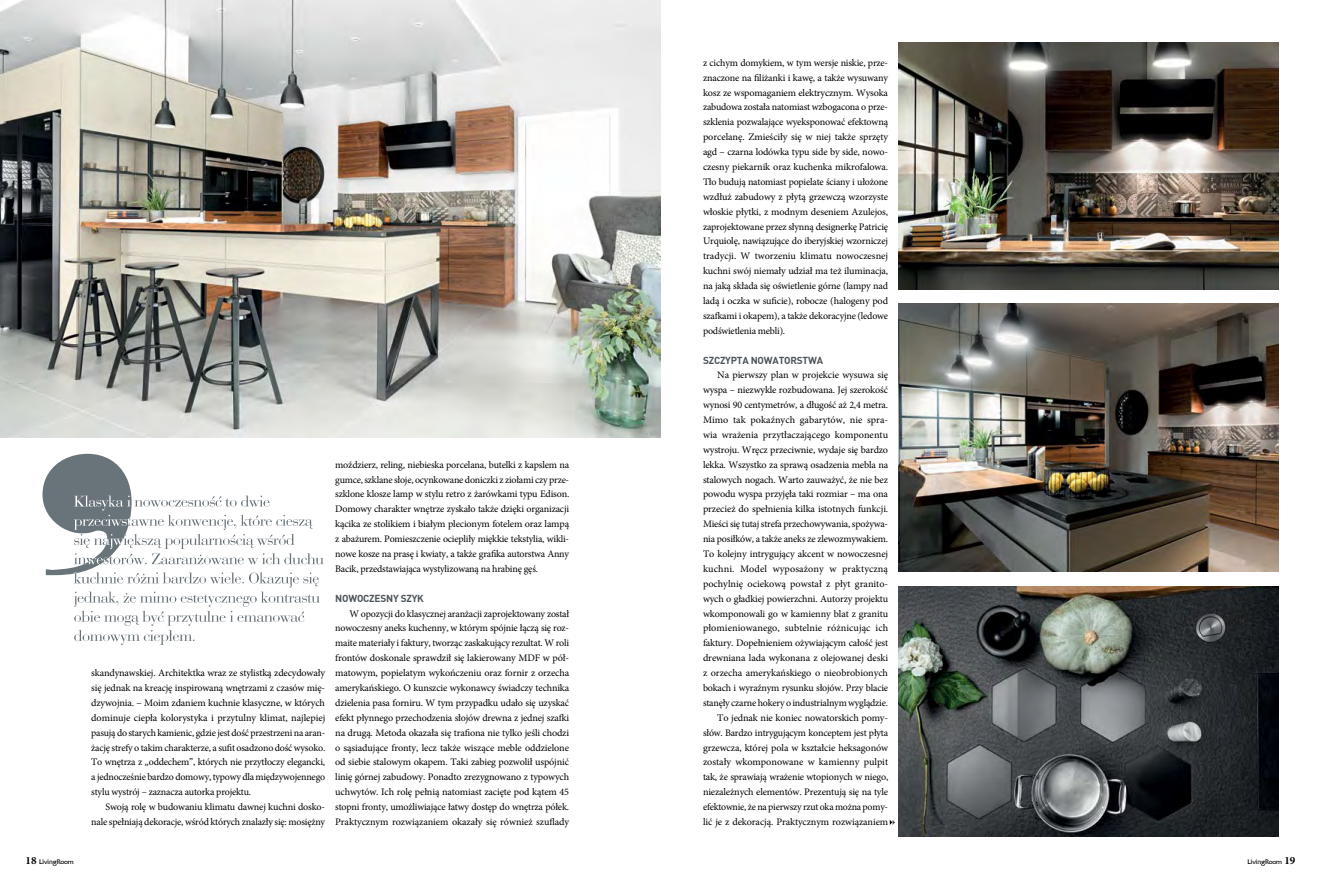
<style>
.page{position:relative;width:1321px;height:879px;background:#fff}
.page>*{position:absolute;margin:0;border:0;box-sizing:border-box;transform-origin:0 0}
.t1{font:10px/14.9px "Minion Pro";letter-spacing:-.015em;color:#000;text-align:justify}
.t2{font:700 10px "DIN Pl";letter-spacing:-.02em;color:#4d555b}
.t3{font:7px "France Normal";letter-spacing:-.02em;color:#000}
.s1{font-family:"Minion Pro";font-weight:700;font-size:11px}
</style>
<div class="page">
<svg style="left:43px;top:454px;width:281px;height:191px"></svg>
<img style="left:0;top:0;width:660px;height:437px">
<img style="left:898px;top:587px;width:380px;height:249px">
<img style="left:898px;top:43px;width:380px;height:246px">
<img style="left:898px;top:304px;width:380px;height:268px">
<svg style="left:890px;top:820px;width:5px;height:5px"></svg>
<p class="t1" style="left:91px;top:665px;width:235px">skandynawskiej. Architektka wraz ze stylistką zdecydowały się jednak na kreację inspirowaną wnętrzami z czasów mię&shy;dzywojnia. – Moim zdaniem kuchnie klasyczne, w których dominuje ciepła kolorystyka i przytulny klimat, najlepiej pasują do starych kamienic, gdzie jest dość przestrzeni na aran&shy;żację strefy o takim charakterze, a sufit osadzono dość wysoko.<br>To wnętrza z „oddechem”, których nie przytłoczy elegancki, a jednocześnie bardzo domowy, typowy dla międzywojennego stylu wystrój – zaznacza autorka projektu.</p>
<p class="t1" style="left:91px;top:799px;width:235px;text-align:right">Swoją rolę w budowaniu klimatu dawnej kuchni dosko&shy;nale spełniają dekoracje, wśród których znalazły się: mosiężny</p>
<p class="t1" style="left:335px;top:457px;width:236px">moździerz, reling, niebieska porcelana, butelki z kapslem na gumce, szklane słoje, ocynkowane doniczki z ziołami czy prze&shy;szklone klosze lamp w stylu retro z żarówkami typu Edison.<br>Domowy charakter wnętrze zyskało także dzięki organizacji kącika ze stolikiem i białym plecionym fotelem oraz lampą z abażurem. Pomieszczenie ociepliły miękkie tekstylia, wikli&shy;nowe kosze na prasę i kwiaty, a także grafika autorstwa Anny Bacik, przedstawiająca wystylizowaną na hrabinę gęś.</p>
<p class="t2" style="left:335px;top:591px;width:90px">NOWOCZESNY SZYK</p>
<p class="t1" style="left:335px;top:606px;width:236px;text-indent:14px">W opozycji do klasycznej aranżacji zaprojektowany został nowoczesny aneks kuchenny, w którym spójnie łączą się roz&shy;maite materiały i faktury, tworząc zaskakujący rezultat. W roli frontów doskonale sprawdził się lakierowany MDF w pół&shy;matowym, popielatym wykończeniu oraz fornir z orzecha amerykańskiego. O kunszcie wykonawcy świadczy technika dzielenia pasa forniru. W tym przypadku udało się uzyskać efekt płynnego przechodzenia słojów drewna z jednej szafki na drugą. Metoda okazała się trafiona nie tylko jeśli chodzi o sąsiadujące fronty, lecz także wiszące meble oddzielone od siebie stalowym okapem. Taki zabieg pozwolił uspójnić linię górnej zabudowy. Ponadto zrezygnowano z typowych uchwytów. Ich rolę pełnią natomiast zacięte pod kątem 45 stopni fronty, umożliwiające łatwy dostęp do wnętrza półek.<br>Praktycznym rozwiązaniem okazały się również szuflady</p>
<p class="t1" style="left:703px;top:55px;width:187px">z cichym domykiem, w tym wersje niskie, prze&shy;znaczone na filiżanki i kawę, a także wysuwany kosz ze wspomaganiem elektrycznym. Wysoka zabudowa została natomiast wzbogacona o prze&shy;szklenia pozwalające wyeksponować efektowną porcelanę. Zmieściły się w niej także sprzęty agd – czarna lodówka typu side by side, nowo&shy;czesny piekarnik oraz kuchenka mikrofalowa.<br>Tło budują natomiast popielate ściany i ułożone wzdłuż zabudowy z płytą grzewczą wzorzyste włoskie płytki, z modnym deseniem Azulejos, zaprojektowane przez słynną designerkę Patricię Urquiolę, nawiązujące do iberyjskiej wzorniczej tradycji. W tworzeniu klimatu nowoczesnej kuchni swój niemały udział ma też iluminacja, na jaką składa się oświetlenie górne (lampy nad ladą i oczka w suficie), robocze (halogeny pod szafkami i okapem), a także dekoracyjne (ledowe podświetlenia mebli).</p>
<p class="t2" style="left:703px;top:353px;width:122px">SZCZYPTA NOWATORSTWA</p>
<p class="t1" style="left:703px;top:368px;width:187px;text-align:right">Na pierwszy plan w projekcie wysuwa się wyspa – niezwykle rozbudowana. Jej szerokość wynosi 90 centymetrów, a długość aż 2,4 metra.<br>Mimo tak pokaźnych gabarytów, nie spra&shy;wia wrażenia przytłaczającego komponentu wystroju. Wręcz przeciwnie, wydaje się bardzo lekka. Wszystko za sprawą osadzenia mebla na stalowych nogach. Warto zauważyć, że nie bez powodu wyspa przyjęła taki rozmiar – ma ona przecież do spełnienia kilka istotnych funkcji.<br>Mieści się tutaj strefa przechowywania, spożywa&shy;nia posiłków, a także aneks ze zlewozmywakiem.<br>To kolejny intrygujący akcent w nowoczesnej kuchni. Model wyposażony w praktyczną pochylnię ociekową powstał z płyt granito&shy;wych o gładkiej powierzchni. Autorzy projektu wkomponowali go w kamienny blat z granitu płomieniowanego, subtelnie różnicując ich faktury. Dopełnieniem ożywiającym całość jest drewniana lada wykonana z olejowanej deski z orzecha amerykańskiego o nieobrobionych bokach i wyraźnym rysunku słojów. Przy blacie stanęły czarne hokery o industrialnym wyglądzie.<br>To jednak nie koniec nowatorskich pomy&shy;słów. Bardzo intrygującym konceptem jest płyta grzewcza, której pola w kształcie heksagonów zostały wkomponowane w kamienny pulpit tak, że sprawiają wrażenie wtopionych w niego, niezależnych elementów. Prezentują się na tyle efektownie, że na pierwszy rzut oka można pomy&shy;lić je z dekoracją. Praktycznym rozwiązaniem</p>
<p class="t3" style="left:26px;top:857px;width:50px"><span class="s1">18</span> LivingRoom</p>
<p class="t3" style="left:1247px;top:857px;width:50px">LivingRoom <span class="s1">19</span></p>
</div>
